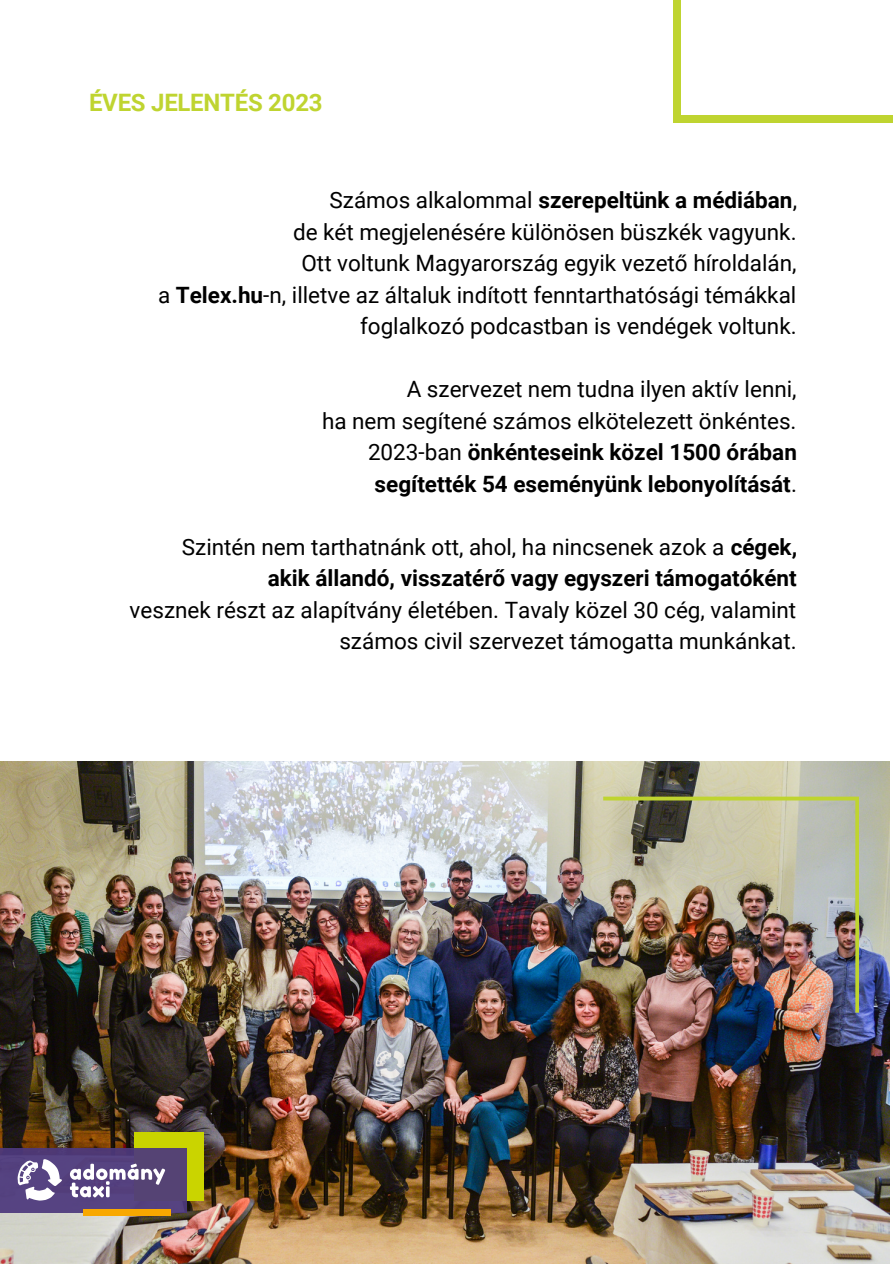
<style>
.page{position:relative;width:894px;height:1264px;background:#fff}
.page>*{position:absolute;margin:0;border:0;box-sizing:border-box;transform-origin:0 0}
.t1{font:700 24px "Roboto";letter-spacing:-.01em;color:#bfd430}
.t2{font:22.5px/31.5px "Roboto";color:#000;text-align:right}
.t3{font:700 22.5px/31.5px "Roboto";color:#000;text-align:right}
.s1{font-weight:700}
.s2{font-weight:400}
</style>
<div class="page">
<img style="left:0;top:761px;width:889px;height:502px">
<img style="left:603px;top:796px;width:255px;height:216px">
<div style="left:673px;top:116px;width:219px;height:7px;background:#bfd430"></div>
<div style="left:673px;top:0;width:7px;height:123px;background:#bfd430"></div>
<div style="left:134px;top:1131px;width:69px;height:69px;background:#cad400"></div>
<div style="left:0;top:1147px;width:187px;height:65px;background:#55437e"></div>
<svg style="left:18px;top:1159px;width:44px;height:41px"></svg>
<svg style="left:70px;top:1163px;width:95px;height:34px"></svg>
<div style="left:83px;top:1209px;width:88px;height:7px;background:#f8a800"></div>
<p class="t1" style="left:89px;top:88px;width:235px">ÉVES JELENTÉS 2023</p>
<p class="t2" style="left:158px;top:185px;width:640px">Számos alkalommal <span class="s1">szerepeltünk a médiában</span>,<br>de két megjelenésére különösen büszkék vagyunk.<br>Ott voltunk Magyarország egyik vezető híroldalán,<br>a <span class="s1">Telex.hu</span>-n, illetve az általuk indított fenntarthatósági témákkal foglalkozó podcastban is vendégek voltunk.</p>
<p class="t2" style="left:322px;top:374px;width:476px">A szervezet nem tudna ilyen aktív lenni,<br>ha nem segítené számos elkötelezett önkéntes.<br>2023-ban <span class="s1">önkénteseink közel 1500 órában segítették 54 eseményünk lebonyolítását</span>.</p>
<p class="t3" style="left:182px;top:531px;width:616px"><span class="s2">Szintén nem tarthatnánk ott, ahol, ha nincsenek azok a</span> cégek, akik állandó, visszatérő vagy egyszeri támogatóként</p>
<p class="t2" style="left:130px;top:594px;width:668px">vesznek részt az alapítvány életében. Tavaly közel 30 cég, valamint számos civil szervezet támogatta munkánkat.</p>
</div>
